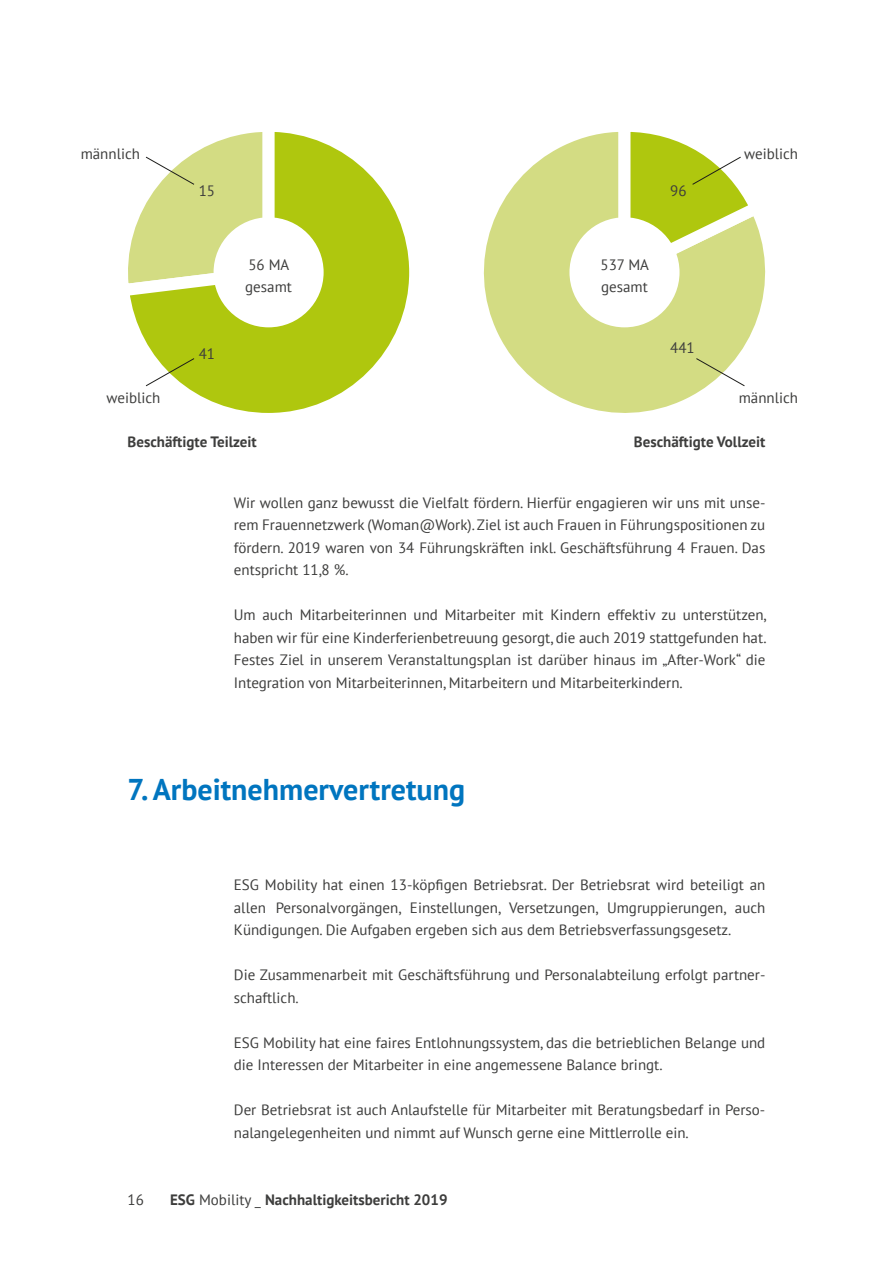
<style>
.page{position:relative;width:893px;height:1263px;background:#fff}
.page>*{position:absolute;margin:0;border:0;box-sizing:border-box;transform-origin:0 0}
.t1{font:700 30px "PT Sans";color:#0075bf}
.t2{font:15px/22.5px "PT Sans";color:#3d3d3c}
.t3{font:700 15px "PT Sans";color:#3d3d3c}
.s1{font-weight:400}
</style>
<div class="page">
<svg style="left:483px;top:132px;width:282px;height:281px"></svg>
<svg style="left:131px;top:132px;width:279px;height:281px"></svg>
<div style="left:214px;top:217px;width:110px;height:110px;background:#fff;border-radius:50%"></div>
<div style="left:569px;top:217px;width:110px;height:110px;background:#fff;border-radius:50%"></div>
<svg style="left:128px;top:132px;width:154px;height:172px"></svg>
<svg style="left:145px;top:358px;width:50px;height:28px"></svg>
<svg style="left:696px;top:358px;width:49px;height:28px"></svg>
<svg style="left:608px;top:131px;width:158px;height:157px"></svg>
<p class="t2" style="left:81px;top:142px;width:61px">männlich</p>
<p class="t2" style="left:199px;top:179px;width:18px">15</p>
<p class="t2" style="left:199px;top:342px;width:18px">41</p>
<p class="t2" style="left:245px;top:253px;width:48px">56 MA gesamt</p>
<p class="t2" style="left:670px;top:179px;width:18px">96</p>
<p class="t2" style="left:601px;top:253px;width:50px">537 MA gesamt</p>
<p class="t2" style="left:670px;top:336px;width:26px">441</p>
<p class="t2" style="left:744px;top:142px;width:55px">weiblich</p>
<p class="t2" style="left:107px;top:386px;width:55px">weiblich</p>
<p class="t2" style="left:739px;top:386px;width:61px">männlich</p>
<p class="t3" style="left:128px;top:432px;width:131px">Beschäftigte Teilzeit</p>
<p class="t3" style="left:634px;top:432px;width:133px">Beschäftigte Vollzeit</p>
<p class="t2" style="left:234px;top:491px;width:533px;text-align:justify">Wir wollen ganz bewusst die Vielfalt fördern. Hierfür engagieren wir uns mit unse&shy;rem Frauennetzwerk (Woman@Work).Ziel ist auch Frauen in Führungspositionen zu fördern. 2019 waren von 34 Führungskräften inkl. Geschäftsführung 4 Frauen. Das entspricht 11,8 %.</p>
<p class="t2" style="left:234px;top:603px;width:534px;text-align:justify">Um auch Mitarbeiterinnen und Mitarbeiter mit Kindern effektiv zu unterstützen, haben wir für eine Kinderferienbetreuung gesorgt, die auch 2019 stattgefunden hat.<br>Festes Ziel in unserem Veranstaltungsplan ist darüber hinaus im „After-Work“ die Integration von Mitarbeiterinnen, Mitarbeitern und Mitarbeiterkindern.</p>
<h1 class="t1" style="left:128px;top:770px;width:339px">7. Arbeitnehmervertretung</h1>
<p class="t2" style="left:234px;top:873px;width:533px;text-align:justify">ESG Mobility hat einen 13-köpfigen Betriebsrat. Der Betriebsrat wird beteiligt an allen Personalvorgängen, Einstellungen, Versetzungen, Umgruppierungen, auch Kündigungen. Die Aufgaben ergeben sich aus dem Betriebsverfassungsgesetz.</p>
<p class="t2" style="left:234px;top:963px;width:533px">Die Zusammenarbeit mit Geschäftsführung und Personalabteilung erfolgt partner&shy;schaftlich.</p>
<p class="t2" style="left:234px;top:1031px;width:533px">ESG Mobility hat eine faires Entlohnungssystem, das die betrieblichen Belange und die Interessen der Mitarbeiter in eine angemessene Balance bringt.</p>
<p class="t2" style="left:234px;top:1098px;width:533px">Der Betriebsrat ist auch Anlaufstelle für Mitarbeiter mit Beratungsbedarf in Perso&shy;nalangelegenheiten und nimmt auf Wunsch gerne eine Mittlerrolle ein.</p>
<p class="t2" style="left:128px;top:1188px;width:18px">16</p>
<p class="t3" style="left:170px;top:1190px;width:279px">ESG <span class="s1">Mobility _</span> Nachhaltigkeitsbericht 2019</p>
</div>
